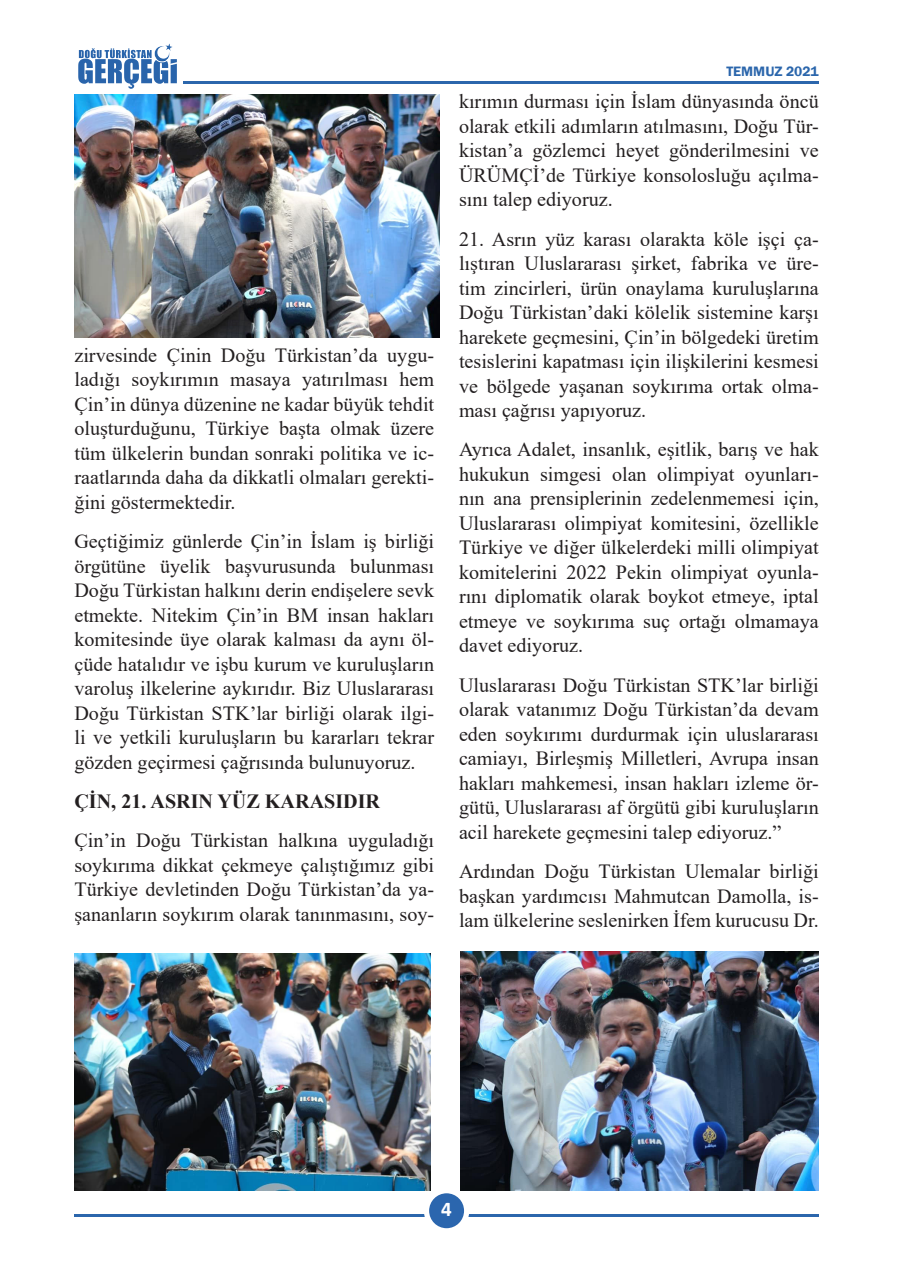
<style>
.page{position:relative;width:918px;height:1265px;background:#fff}
.page>*{position:absolute;margin:0;border:0;box-sizing:border-box;transform-origin:0 0}
.t1{font:700 21px "Calibri";color:#fff}
.METİN{font:20.12px/24.5px "Times New Roman";color:#231f20;text-align:justify}
.METİN-2{font:700 20.12px "Times New Roman";color:#231f20}
.t2{font:600 14px "Franklin Gothic";color:#2b66ac}
</style>
<div class="page">
<hr style="left:74px;top:1214px;width:745px;height:2px;background:#2b66ac">
<div style="left:426px;top:1191px;width:41px;height:40px;background:#2b66ae;border-radius:50%"></div>
<div style="left:424px;top:1188px;width:45px;height:45px;border:5px solid #fff;border-radius:50%"></div>
<img style="left:78px;top:43px;width:99px;height:46px">
<hr style="left:183px;top:81px;width:636px;height:2px;background:#2b66ac">
<img style="left:460px;top:952px;width:359px;height:239px">
<img style="left:74px;top:94px;width:366px;height:244px">
<img style="left:74px;top:953px;width:357px;height:238px">
<p class="METİN" style="left:74px;top:342px;width:361px">zirvesinde Çinin Doğu Türkistan’da uygu&shy;ladığı soykırımın masaya yatırılması hem Çin’in dünya düzenine ne kadar büyük tehdit oluşturduğunu, Türkiye başta olmak üzere tüm ülkelerin bundan sonraki politika ve ic&shy;raatlarında daha da dikkatli olmaları gerekti&shy;ğini göstermektedir.</p>
<p class="METİN" style="left:74px;top:528px;width:361px">Geçtiğimiz günlerde Çin’in İslam iş birliği örgütüne üyelik başvurusunda bulunması Doğu Türkistan halkını derin endişelere sevk etmekte. Nitekim Çin’in BM insan hakları komitesinde üye olarak kalması da aynı öl&shy;çüde hatalıdır ve işbu kurum ve kuruluşların varoluş ilkelerine aykırıdır. Biz Uluslararası Doğu Türkistan STK’lar birliği olarak ilgi&shy;li ve yetkili kuruluşların bu kararları tekrar gözden geçirmesi çağrısında bulunuyoruz.</p>
<p class="METİN-2" style="left:74px;top:787px;width:307px">ÇİN, 21. ASRIN YÜZ KARASIDIR</p>
<p class="METİN" style="left:74px;top:828px;width:361px">Çin’in Doğu Türkistan halkına uyguladığı soykırıma dikkat çekmeye çalıştığımız gibi Türkiye devletinden Doğu Türkistan’da ya&shy;şananların soykırım olarak tanınmasını, soy-</p>
<p class="t2" style="left:726px;top:63px;width:94px">TEMMUZ 2021</p>
<p class="METİN" style="left:459px;top:89px;width:361px">kırımın durması için İslam dünyasında öncü olarak etkili adımların atılmasını, Doğu Tür&shy;kistan’a gözlemci heyet gönderilmesini ve ÜRÜMÇİ’de Türkiye konsolosluğu açılma&shy;sını talep ediyoruz.</p>
<p class="METİN" style="left:459px;top:226px;width:361px">21. Asrın yüz karası olarakta köle işçi ça&shy;lıştıran Uluslararası şirket, fabrika ve üre&shy;tim zincirleri, ürün onaylama kuruluşlarına Doğu Türkistan’daki kölelik sistemine karşı harekete geçmesini, Çin’in bölgedeki üretim tesislerini kapatması için ilişkilerini kesmesi ve bölgede yaşanan soykırıma ortak olma&shy;ması çağrısı yapıyoruz.</p>
<p class="METİN" style="left:459px;top:437px;width:361px">Ayrıca Adalet, insanlık, eşitlik, barış ve hak hukukun simgesi olan olimpiyat oyunları&shy;nın ana prensiplerinin zedelenmemesi için, Uluslararası olimpiyat komitesini, özellikle Türkiye ve diğer ülkelerdeki milli olimpiyat komitelerini 2022 Pekin olimpiyat oyunla&shy;rını diplomatik olarak boykot etmeye, iptal etmeye ve soykırıma suç ortağı olmamaya davet ediyoruz.</p>
<p class="METİN" style="left:459px;top:672px;width:361px">Uluslararası Doğu Türkistan STK’lar birliği olarak vatanımız Doğu Türkistan’da devam eden soykırımı durdurmak için uluslararası camiayı, Birleşmiş Milletleri, Avrupa insan hakları mahkemesi, insan hakları izleme ör&shy;gütü, Uluslararası af örgütü gibi kuruluşların acil harekete geçmesini talep ediyoruz.”</p>
<p class="METİN" style="left:459px;top:859px;width:361px">Ardından Doğu Türkistan Ulemalar birliği başkan yardımcısı Mahmutcan Damolla, is&shy;lam ülkelerine seslenirken İfem kurucusu Dr.</p>
<p class="t1" style="left:441px;top:1194px;width:12px">4</p>
</div>
